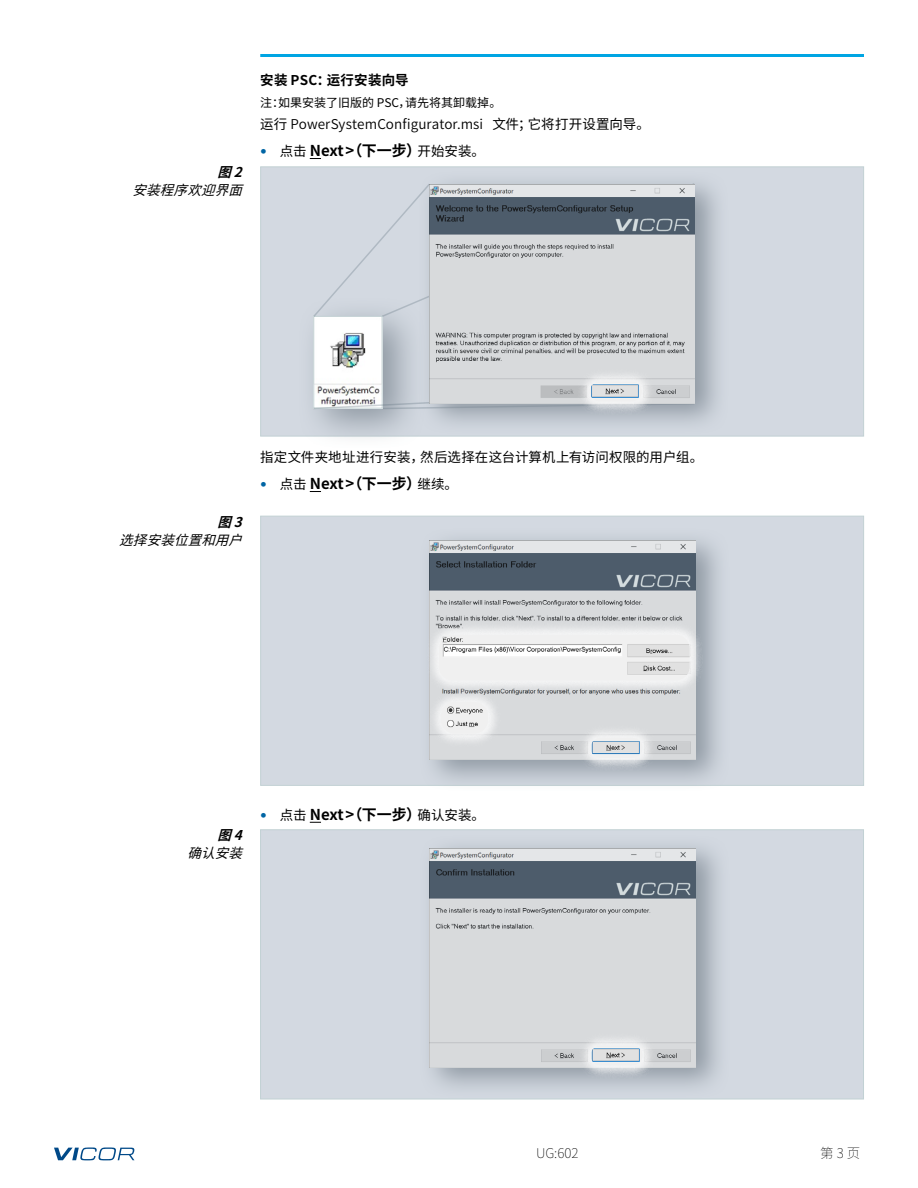
<style>
.page{position:relative;width:918px;height:1188px;background:#fff}
.page>*{position:absolute;margin:0;border:0;box-sizing:border-box;transform-origin:0 0}
.t1{font:700 15px "Source Han Sans CN";color:#000}
.t2{font:13.5px "Source Han Sans CN";letter-spacing:.005em;color:#000}
.t3{font:13.5px "Noto Sans Hans";letter-spacing:.01em;color:#000}
.t4{font:italic 13.5px "Noto Sans Hans";color:#000}
.t5{font:700 13.5px "Source Han Sans CN";letter-spacing:.015em;color:#000}
.t6{font:200 13.5px "Source Han Sans CN";color:#000}
.t7{font:italic 700 13.5px "Source Han Sans CN";color:#000}
.t8{font:12px "Noto Sans Hans";color:#000}
.s1{font-family:"Noto Sans Hans"}
.s2{font-family:"Frutiger LT Pro";font-weight:400;font-size:13.5px;color:#0065a4}
.s3{font-family:"Noto Sans Hans";font-weight:400;font-size:13.5px}
</style>
<div class="page">
<svg style="left:54px;top:1148px;width:80px;height:12px"></svg>
<hr style="left:260px;top:54px;width:604px;height:3px;background:#00a5e3">
<div style="left:260px;top:166px;width:604px;height:270px;background:#d3d9e1;border:1px solid #c2d1d4"></div>
<div style="left:260px;top:516px;width:604px;height:270px;background:#d3d9e1;border:1px solid #c2d1d4"></div>
<div style="left:260px;top:829px;width:604px;height:270px;background:#d3d9e1;border:1px solid #c2d1d4"></div>
<div style="left:297px;top:296px;width:129px;height:154px;background:#77828d;opacity:.75"></div>
<img style="left:315px;top:318px;width:66px;height:83px">
<div style="left:313px;top:316px;width:70px;height:93px;border:1px solid #c2d1d4"></div>
<svg style="left:312px;top:401px;width:106px;height:9px"></svg>
<svg style="left:312px;top:196px;width:106px;height:122px"></svg>
<div style="left:418px;top:170px;width:312px;height:266px;background:#77828d;opacity:.75"></div>
<div style="left:419px;top:527px;width:311px;height:265px;background:#77828d;opacity:.75"></div>
<div style="left:419px;top:834px;width:311px;height:266px;background:#77828d;opacity:.75"></div>
<svg style="left:429px;top:184px;width:266px;height:220px"></svg>
<svg style="left:430px;top:541px;width:266px;height:219px"></svg>
<svg style="left:430px;top:848px;width:266px;height:220px"></svg>
<div style="left:577px;top:368px;width:78px;height:47px;background:#fff;opacity:.75"></div>
<img style="left:590px;top:382px;width:52px;height:19px;border-radius:10px">
<div style="left:577px;top:725px;width:79px;height:46px;background:#fff;opacity:.75"></div>
<img style="left:590px;top:738px;width:53px;height:20px;border-radius:10px">
<div style="left:577px;top:1032px;width:79px;height:47px;background:#fff;opacity:.75"></div>
<img style="left:590px;top:1046px;width:53px;height:19px;border-radius:10px">
<div style="left:426px;top:622px;width:277px;height:71px;background:#fff;opacity:.75"></div>
<img style="left:439px;top:635px;width:251px;height:45px">
<div style="left:428px;top:689px;width:73px;height:58px;background:#fff;opacity:.75"></div>
<img style="left:441px;top:702px;width:47px;height:32px">
<p class="t7" style="left:217px;top:165px;width:36px">图2</p>
<p class="t4" style="left:132px;top:183px;width:121px">安装程序欢迎界面</p>
<p class="t5" style="left:260px;top:72px;width:150px">安装 PSC：运行安装向导</p>
<p class="t8" style="left:260px;top:96px;width:243px">注：如果安装了旧版的 PSC，请先将其卸载掉。</p>
<p class="t2" style="left:260px;top:117px;width:391px"><span class="s1">运行</span> PowerSystemConfigurator.msi <span class="s1">文件；它将打开设置向导。</span></p>
<p class="t1" style="left:260px;top:142px;width:226px"><span class="s2">•</span> <span class="s3">点击</span> Next&gt;（下一步）<span class="s3">开始安装。</span></p>
<p class="t7" style="left:217px;top:514px;width:36px">图3</p>
<p class="t4" style="left:119px;top:532px;width:135px">选择安装位置和用户</p>
<p class="t3" style="left:260px;top:450px;width:445px">指定文件夹地址进行安装，然后选择在这台计算机上有访问权限的用户组。</p>
<p class="t1" style="left:260px;top:475px;width:199px"><span class="s2">•</span> <span class="s3">点击</span> Next&gt;（下一步）<span class="s3">继续。</span></p>
<p class="t7" style="left:217px;top:828px;width:36px">图4</p>
<p class="t4" style="left:187px;top:846px;width:66px">确认安装</p>
<p class="t1" style="left:260px;top:806px;width:226px"><span class="s2">•</span> <span class="s3">点击</span> Next&gt;（下一步）<span class="s3">确认安装。</span></p>
<p class="t6" style="left:536px;top:1146px;width:44px">UG:602</p>
<p class="t6" style="left:820px;top:1146px;width:41px">第3页</p>
</div>
